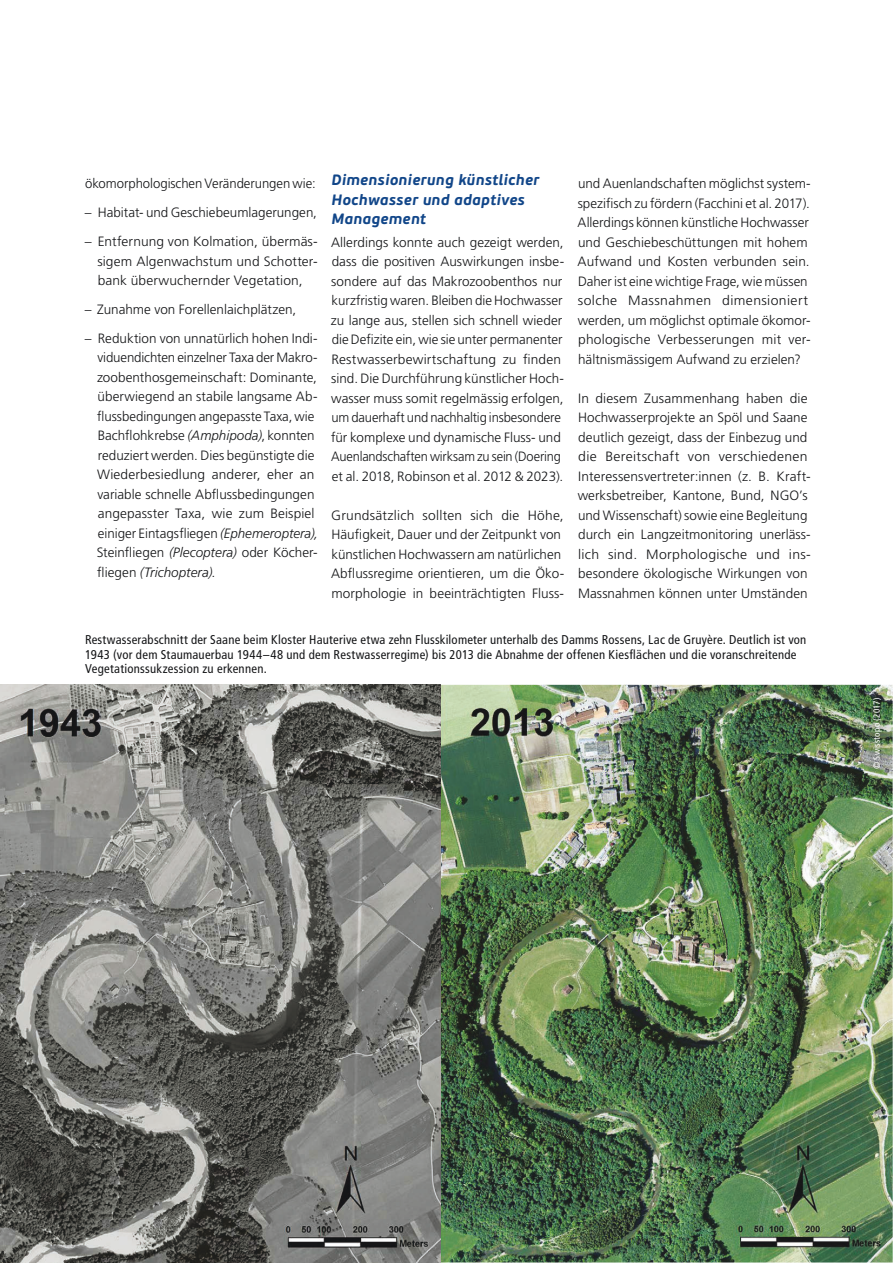
<style>
.page{position:relative;width:893px;height:1263px;background:#fff}
.page>*{position:absolute;margin:0;border:0;box-sizing:border-box;transform-origin:0 0}
.t1{font:italic 700 15px/19.5px "PF Beau Sans Pro";letter-spacing:.015em;color:#114689}
.t2{font:300 13.5px/19.5px "Frutiger LT Std";color:#141517}
.t3{font:condensed 12.75px/14.2px "Frutiger LT Std";letter-spacing:.02em;color:#141517}
.t4{font:condensed 9px "Frutiger LT Std";letter-spacing:.03em;color:#fff}
.s1{font-style:italic}
</style>
<div class="page">
<img style="left:0;top:685px;width:893px;height:578px">
<img style="left:864px;top:689px;width:26px;height:89px">
<p class="t1" style="left:331px;top:172px;width:209px">Dimensionierung künstlicher<br>Hochwasser und adaptives<br>Management</p>
<p class="t2" style="left:331px;top:233px;width:235px">Allerdings konnte auch gezeigt werden, dass die positiven Auswirkungen insbe&shy;sondere auf das Makrozoobenthos nur kurzfristig waren. Bleiben die Hochwasser zu lange aus, stellen sich schnell wieder die Defizite ein, wie sie unter permanenter Restwasserbewirtschaftung zu finden sind. Die Durchführung künstlicher Hoch&shy;wasser muss somit regelmässig erfolgen, um dauerhaft und nachhaltig insbesondere für komplexe und dynamische Fluss- und Auenlandschaften wirksam zu sein (Doering et al. 2018, Robinson et al. 2012 &amp; 2023).</p>
<p class="t2" style="left:331px;top:506px;width:235px">Grundsätzlich sollten sich die Höhe, Häufigkeit, Dauer und der Zeitpunkt von künstlichen Hochwassern am natürlichen Abflussregime orientieren, um die Öko&shy;morphologie in beeinträchtigten Fluss-</p>
<p class="t2" style="left:578px;top:175px;width:235px">und Auenlandschaften möglichst system&shy;spezifisch zu fördern (Facchini et al. 2017).<br>Allerdings können künstliche Hochwasser und Geschiebeschüttungen mit hohem Aufwand und Kosten verbunden sein.<br>Daher ist eine wichtige Frage, wie müssen solche Massnahmen dimensioniert werden, um möglichst optimale ökomor&shy;phologische Verbesserungen mit ver&shy;hältnismässigem Aufwand zu erzielen?</p>
<p class="t2" style="left:578px;top:389px;width:235px">In diesem Zusammenhang haben die Hochwasserprojekte an Spöl und Saane deutlich gezeigt, dass der Einbezug und die Bereitschaft von verschiedenen Interessensvertreter:innen (z. B. Kraft&shy;werksbetreiber, Kantone, Bund, NGO’s und Wissenschaft) sowie eine Begleitung durch ein Langzeitmonitoring unerläss&shy;lich sind. Morphologische und ins&shy;besondere ökologische Wirkungen von Massnahmen können unter Umständen</p>
<p class="t3" style="left:85px;top:633px;width:723px">Restwasserabschnitt der Saane beim Kloster Hauterive etwa zehn Flusskilometer unterhalb des Damms Rossens, Lac de Gruyère. Deutlich ist von<br>1943 (vor dem Staumauerbau 1944–48 und dem Restwasserregime) bis 2013 die Abnahme der offenen Kiesflächen und die voranschreitende<br>Vegetationssukzession zu erkennen.</p>
<p class="t2" style="left:85px;top:175px;width:232px">ökomorphologischen Veränderungen wie:</p>
<p class="t2" style="left:85px;top:204px;width:234px">– Habitat- und Geschiebeumlagerungen,</p>
<p class="t2" style="left:97px;top:232px;width:222px;text-align:justify;text-indent:-13px">– Entfernung von Kolmation, übermäs&shy;sigem Algenwachstum und Schotter&shy;bank überwuchernder Vegetation,</p>
<p class="t2" style="left:85px;top:300px;width:213px">– Zunahme von Forellenlaichplätzen,</p>
<p class="t2" style="left:97px;top:329px;width:223px;text-indent:-12px">– Reduktion von unnatürlich hohen Indi&shy;viduendichten einzelner Taxa der Makro&shy;zoobenthosgemeinschaft: Dominante, überwiegend an stabile langsame Ab&shy;flussbedingungen angepasste Taxa, wie Bachflohkrebse <span class="s1">(Amphipoda)</span>, konnten reduziert werden. Dies begünstigte die Wiederbesiedlung anderer, eher an variable schnelle Abflussbedingungen angepasster Taxa, wie zum Beispiel einiger Eintagsfliegen <span class="s1">(Ephemeroptera), </span>Steinfliegen <span class="s1">(Plecoptera)</span> oder Köcher&shy;fliegen <span class="s1">(Trichoptera).</span></p>
<p class="t4" style="left:873px;top:769px;width:73px;rotate:-90deg">© Swisstopo (2017)</p>
</div>
